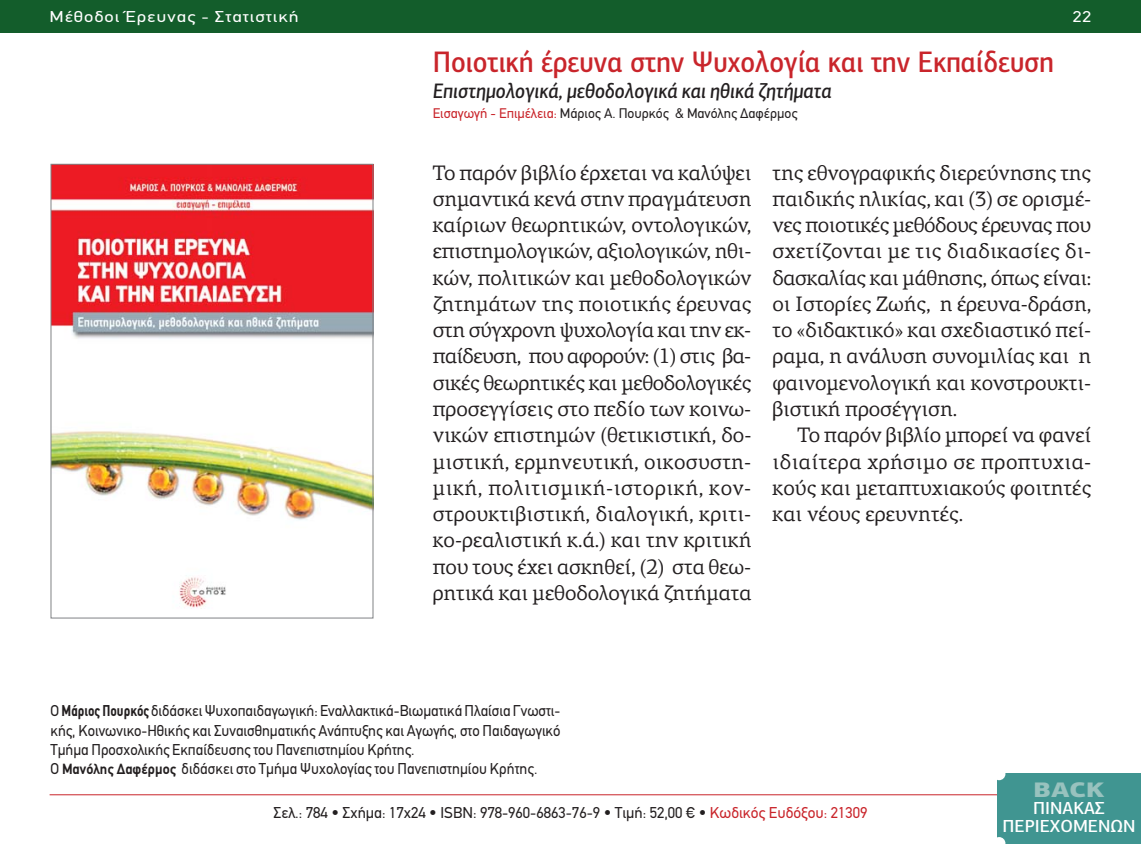
<style>
.page{position:relative;width:1141px;height:844px;background:#fff}
.page>*{position:absolute;margin:0;border:0;box-sizing:border-box;transform-origin:0 0}
.t1{font:500 29.75px "PF Agora Sans Pro";color:#c9252b;scale:.9 1}
.t2{font:21px/26.2px "PF Agora Serif Pro";letter-spacing:-.005em;color:#231f20;text-align:justify}
.t3{font:italic 500 21px "PF Agora Sans Pro";color:#231f20;scale:.9 1}
.t4{font:900 21px "PF Agora Sans Pro";color:#98c2be;scale:1.2 1}
.t5{font:500 17.5px/17.5px "PF Agora Sans Pro";color:#fff;text-align:center}
.t6{font:15.75px/19.2px "PF Din Text";color:#231f20;scale:.95 1}
.t7{font:15.75px "PF Din Text";color:#231f20}
.t8{font:15.75px "PF Din Text";letter-spacing:.05em;color:#fff;scale:1.2 1}
.t9{font:14px "PF Din Text";color:#231f20}
.s1{color:#c9252b}
.s2{font-family:"PF Din Text Condensed";font-weight:700}
.s3{font-weight:700;font-size:14.88px}
</style>
<div class="page">
<img style="left:53px;top:166px;width:318px;height:443px">
<div style="left:51px;top:164px;width:322px;height:454px;border:1px solid #808285"></div>
<hr style="left:50px;top:794px;width:1041px;height:1px;background:#c9252b">
<div style="left:0;top:0;width:1141px;height:32px;background:#135d2b"></div>
<div style="left:997px;top:772px;width:144px;height:71px;background:#409591"></div>
<div style="left:993px;top:767px;width:12px;height:13px;background:#fff;border-radius:50%"></div>
<svg style="left:997px;top:837px;width:8px;height:6px"></svg>
<p class="t8" style="left:50px;top:11px;width:209px">Μέθοδοι Έρευνας - Στατιστική</p>
<p class="t8" style="left:1073px;top:11px;width:17px">22</p>
<h1 class="t1" style="left:433px;top:51px;width:692px">Ποιοτική έρευνα στην Ψυχολογία και την Εκπαίδευση</h1>
<p class="t3" style="left:433px;top:79px;width:445px">Επιστημολογικά, μεθοδολογικά και ηθικά ζητήματα</p>
<p class="t9" style="left:433px;top:108px;width:366px"><span class="s1">Εισαγωγή - Επιμέλεια:</span> Μάριος Α. Πουρκός &amp; Μανόλης Δαφέρμος</p>
<p class="t2" style="left:433px;top:161px;width:320px">Το παρόν βιβλίο έρχεται να καλύψει σημαντικά κενά στην πραγμάτευση καίριων θεωρητικών, οντολογικών, επιστημολογικών, αξιολογικών, ηθι&shy;κών, πολιτικών και μεθοδολογικών ζητημάτων της ποιοτικής έρευνας στη σύγχρονη ψυχολογία και την εκ&shy;παίδευση, που αφορούν: (1) στις βα&shy;σικές θεωρητικές και μεθοδολογικές προσεγγίσεις στο πεδίο των κοινω&shy;νικών επιστημών (θετικιστική, δο&shy;μιστική, ερμηνευτική, οικοσυστη&shy;μική, πολιτισμική-ιστορική, κον&shy;στρουκτιβιστική, διαλογική, κριτι&shy;κο-ρεαλιστική κ.ά.) και την κριτική που τους έχει ασκηθεί, (2) στα θεω&shy;ρητικά και μεθοδολογικά ζητήματα</p>
<p class="t2" style="left:772px;top:161px;width:320px">της εθνογραφικής διερεύνησης της παιδικής ηλικίας, και (3) σε ορισμέ&shy;νες ποιοτικές μεθόδους έρευνας που σχετίζονται με τις διαδικασίες δι&shy;δασκαλίας και μάθησης, όπως είναι: οι Ιστορίες Ζωής, η έρευνα-δράση, το «διδακτικό» και σχεδιαστικό πεί&shy;ραμα, η ανάλυση συνομιλίας και η φαινομενολογική και κονστρουκτι&shy;βιστική προσέγγιση.</p>
<p class="t2" style="left:772px;top:424px;width:320px;text-indent:25px">Το παρόν βιβλίο μπορεί να φανεί ιδιαίτερα χρήσιμο σε προπτυχια&shy;κούς και μεταπτυχιακούς φοιτητές και νέους ερευνητές.</p>
<p class="t6" style="left:51px;top:702px;width:538px">Ο <span class="s2">Μάριος Πουρκός</span> διδάσκει Ψυχοπαιδαγωγική: Εναλλακτικά-Βιωματικά Πλαίσια Γνωστι&shy;κής, Κοινωνικο-Ηθικής και Συναισθηματικής Ανάπτυξης και Αγωγής, στο Παιδαγωγικό Τμήμα Προσχολικής Εκπαίδευσης του Πανεπιστημίου Κρήτης.<br>Ο <span class="s3">Μανόλης Δαφέρμος</span> διδάσκει στο Τμήμα Ψυχολογίας του Πανεπιστημίου Κρήτης.</p>
<p class="t7" style="left:274px;top:806px;width:595px">Σελ.: 784 • Σχήμα: 17x24 • ISBN: 978-960-6863-76-9 • Τιμή: 52,00 € • <span class="s1">Κωδικός Ευδόξου: 21309</span></p>
<p class="t4" style="left:1034px;top:777px;width:61px">BACK</p>
<p class="t5" style="left:1003px;top:801px;width:134px">ΠΙΝΑΚΑΣ<br>ΠΕΡΙΕΧΟΜΕΝΩΝ</p>
</div>
